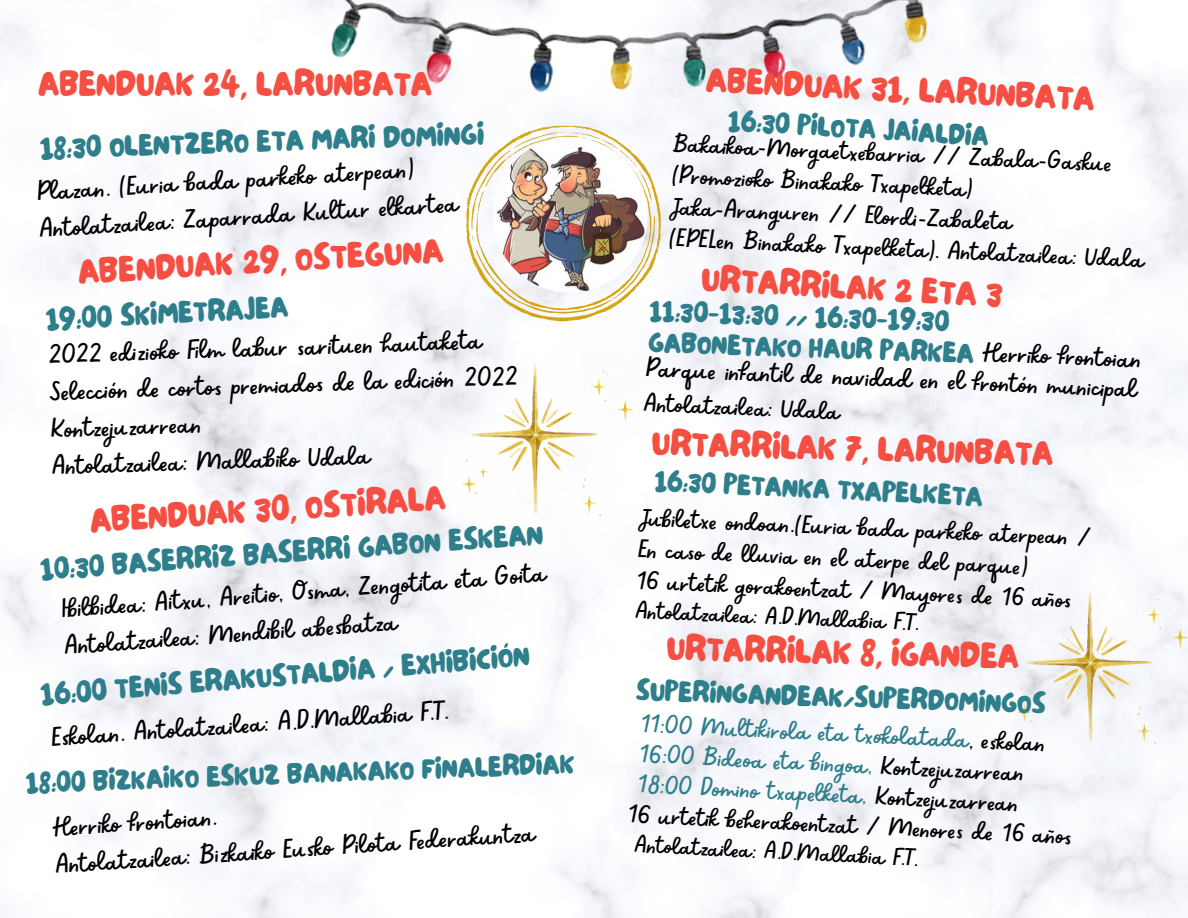
<style>
.page{position:relative;width:1188px;height:918px;background:#fff}
.page>*{position:absolute;margin:0;border:0;box-sizing:border-box;transform-origin:0 0}
.t1{font:36px "NF Lepetitcochon Regular";color:#f54f43}
.t2{font:30.6px "NF Lepetitcochon Regular";color:#2e7e8b}
.t3{font:30px/37px "Sweet Apricot";color:#000}
.t4{font:29.1px/31.5px "NF Lepetitcochon Regular";color:#2e7e8b}
.t5{font:28.5px/30.3px "Sweet Apricot";color:#000}
.t6{font:27px "Sweet Apricot";color:#000}
.s1{color:#2e7e8b}
</style>
<div class="page">
<svg style="left:466px;top:147px;width:196px;height:174px"></svg>
<img style="left:493px;top:138px;width:155px;height:155px;border-radius:50%">
<img style="left:282px;top:0;width:716px;height:147px">
<img style="left:1017px;top:591px;width:171px;height:152px">
<img style="left:462px;top:364px;width:171px;height:152px">
<p class="t1" style="left:38px;top:59px;width:395px">ABENDUAK 24, LARUNBATA</p>
<p class="t2" style="left:39px;top:128px;width:446px;rotate:-2deg">18:30 OLENTZERO ETA MARI DOMINGI</p>
<p class="t3" style="left:36px;top:173px;width:422px;rotate:-4deg">Plazan. (Euria bada parkeko aterpean)<br>Antolatzailea: Zaparrada Kultur elkartea</p>
<p class="t1" style="left:77px;top:246px;width:368px;rotate:-3deg">ABENDUAK 29, OSTEGUNA</p>
<p class="t2" style="left:45px;top:299px;width:244px;rotate:-3deg">19:00 SKIMETRAJEA</p>
<p class="t3" style="left:48px;top:335px;width:470px;rotate:-2deg">2022 edizioko Film labur sarituen hautaketa Selección de cortos premiados de la edición 2022<br>Kontzejuzarrean<br>Antolatzailea: Mallabiko Udala</p>
<p class="t1" style="left:88px;top:497px;width:358px;rotate:-4deg">ABENDUAK 30, OSTIRALA</p>
<p class="t2" style="left:39px;top:548px;width:505px;rotate:-4deg">10:30 BASERRIZ BASERRI GABON ESKEAN</p>
<p class="t3" style="left:60px;top:588px;width:487px;rotate:-4deg">Ibilbidea: Aitxu, Areitio, Osma, Zengotita eta Goita<br>Antolatzailea: Mendibil abesbatza</p>
<p class="t2" style="left:39px;top:676px;width:492px;rotate:-5deg">16:00 TENIS ERAKUSTALDIA / EXHIBICIÓN</p>
<p class="t3" style="left:50px;top:717px;width:400px;rotate:-4deg">Eskolan. Antolatzailea: A.D.Mallabia F.T.</p>
<p class="t4" style="left:25px;top:769px;width:551px;rotate:-2deg">18:00 BIZKAIKO ESKUZ BANAKAKO FINALERDIAK</p>
<p class="t3" style="left:52px;top:807px;width:483px;line-height:37.5px;rotate:-4deg">Herriko frontoian.<br>Antolatzailea: Bizkaiko Eusko Pilota Federakuntza</p>
<p class="t1" style="left:707px;top:54px;width:390px;rotate:3deg">ABENDUAK 31, LARUNBATA</p>
<p class="t5" style="left:675px;top:125px;width:441px;rotate:3deg">Bakaikoa-Morgaetxebarria // Zabala-Gaskue</p>
<p class="t4" style="left:729px;top:108px;width:263px;rotate:3deg">16:30 PILOTA JAIALDIA</p>
<p class="t5" style="left:673px;top:157px;width:478px;line-height:31.2px;rotate:3deg">(Promozioko Binakako Txapelketa)<br>Jaka-Aranguren // Elordi-Zabaleta<br>(EPELen Binakako Txapelketa). Antolatzailea: Udala</p>
<p class="t1" style="left:703px;top:254px;width:303px;rotate:3deg">URTARRILAK 2 ETA 3</p>
<p class="t4" style="left:650px;top:297px;width:327px;rotate:2deg">11:30-13:30 // 16:30-19:30<br>GABONETAKO HAUR PARKEA</p>
<p class="t3" style="left:984px;top:333px;width:161px;rotate:2deg">Herriko frontoian</p>
<p class="t3" style="left:647px;top:349px;width:493px;rotate:2deg">Parque infantil de navidad en el frontón municipal</p>
<p class="t5" style="left:645px;top:387px;width:198px;rotate:2deg">Antolatzailea: Udala</p>
<p class="t1" style="left:653px;top:417px;width:403px;rotate:2deg">URTARRILAK 7, LARUNBATA</p>
<p class="t4" style="left:655px;top:466px;width:330px;rotate:3deg">16:30 PETANKA TXAPELKETA</p>
<p class="t5" style="left:640px;top:502px;width:454px;line-height:31.5px;rotate:2deg">Jubiletxe ondoan.(Euria bada parkeko aterpean /<br>En caso de lluvia en el aterpe del parque)<br>16 urtetik gorakoentzat / Mayores de 16 años</p>
<p class="t6" style="left:636px;top:594px;width:285px;rotate:2deg">Antolatzailea: A.D.Mallabia F.T.</p>
<p class="t1" style="left:667px;top:624px;width:354px;rotate:1deg">URTARRILAK 8, IGANDEA</p>
<p class="t4" style="left:637px;top:676px;width:411px;rotate:2deg">SUPERINGANDEAK/SUPERDOMINGOS</p>
<p class="t5" style="left:634px;top:706px;width:446px;rotate:3deg"><span class="s1">11:00 Multikirola eta txokolatada</span>, eskolan <span class="s1">16:00 Bideoa eta bingoa,</span> Kontzejuzarrean <span class="s1">18:00 Domino txapelketa,</span> Kontzejuzarrean<br>16 urtetik beherakoentzat / Menores de 16 años</p>
<p class="t6" style="left:636px;top:826px;width:285px;rotate:3deg">Antolatzailea: A.D.Mallabia F.T.</p>
</div>
